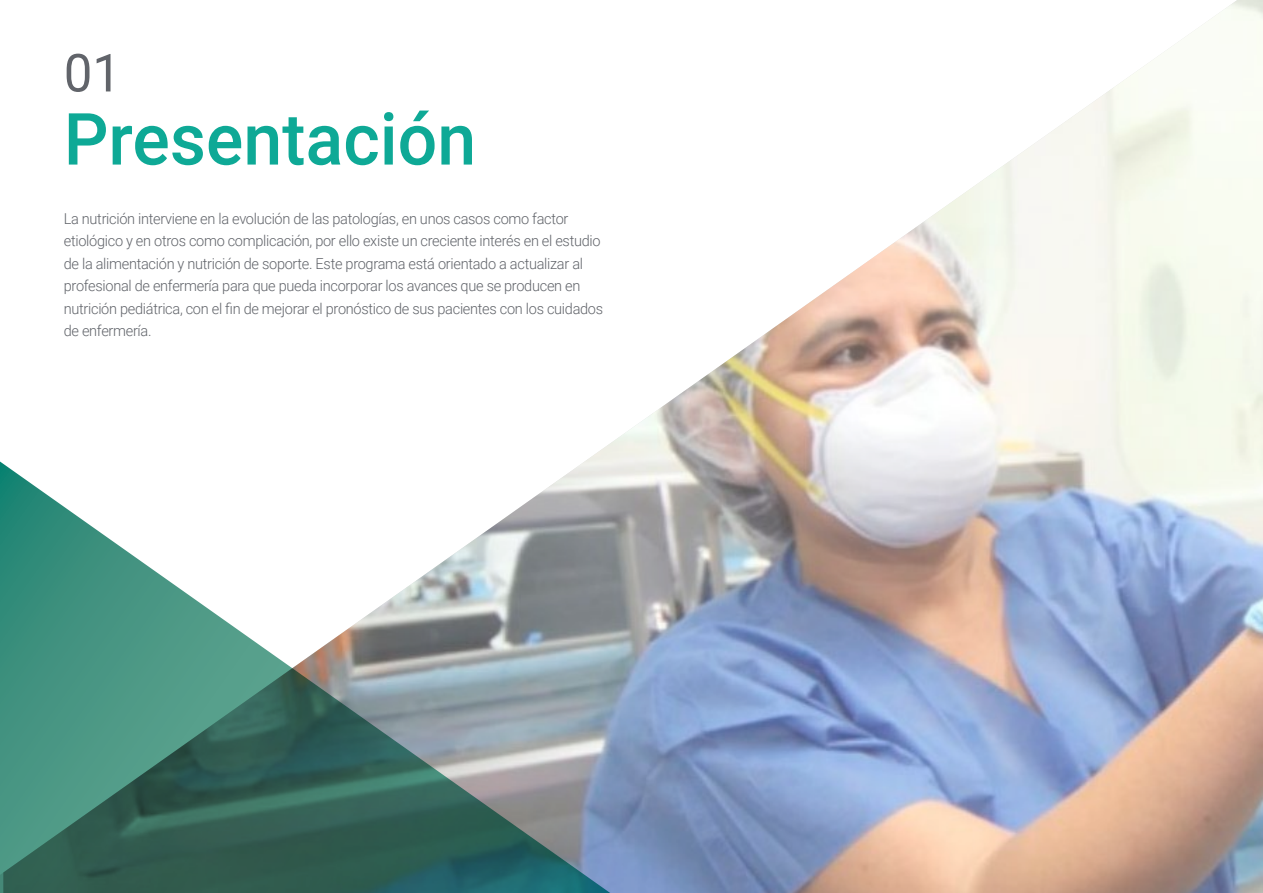
<style>
.page{position:relative;width:1263px;height:893px;background:#fff}
.page>*{position:absolute;margin:0;border:0;box-sizing:border-box;transform-origin:0 0}
.t1{font:500 72px "Roboto";color:#0ea996}
.t2{font:52.5px "Roboto";color:#61646a}
.t3{font:300 15px/22.5px "Roboto";letter-spacing:-.02em;color:#61646a}
</style>
<div class="page">
<img style="left:607px;top:0;width:656px;height:893px">
<svg style="left:0;top:446px;width:640px;height:447px"></svg>
<h2 class="t2" style="left:64px;top:36px;width:59px">01</h2>
<h1 class="t1" style="left:64px;top:89px;width:414px">Presentación</h1>
<p class="t3" style="left:64px;top:207px;width:541px">La nutrición interviene en la evolución de las patologías, en unos casos como factor etiológico y en otros como complicación, por ello existe un creciente interés en el estudio de la alimentación y nutrición de soporte. Este programa está orientado a actualizar al profesional de enfermería para que pueda incorporar los avances que se producen en nutrición pediátrica, con el fin de mejorar el pronóstico de sus pacientes con los cuidados de enfermería.</p>
</div>
